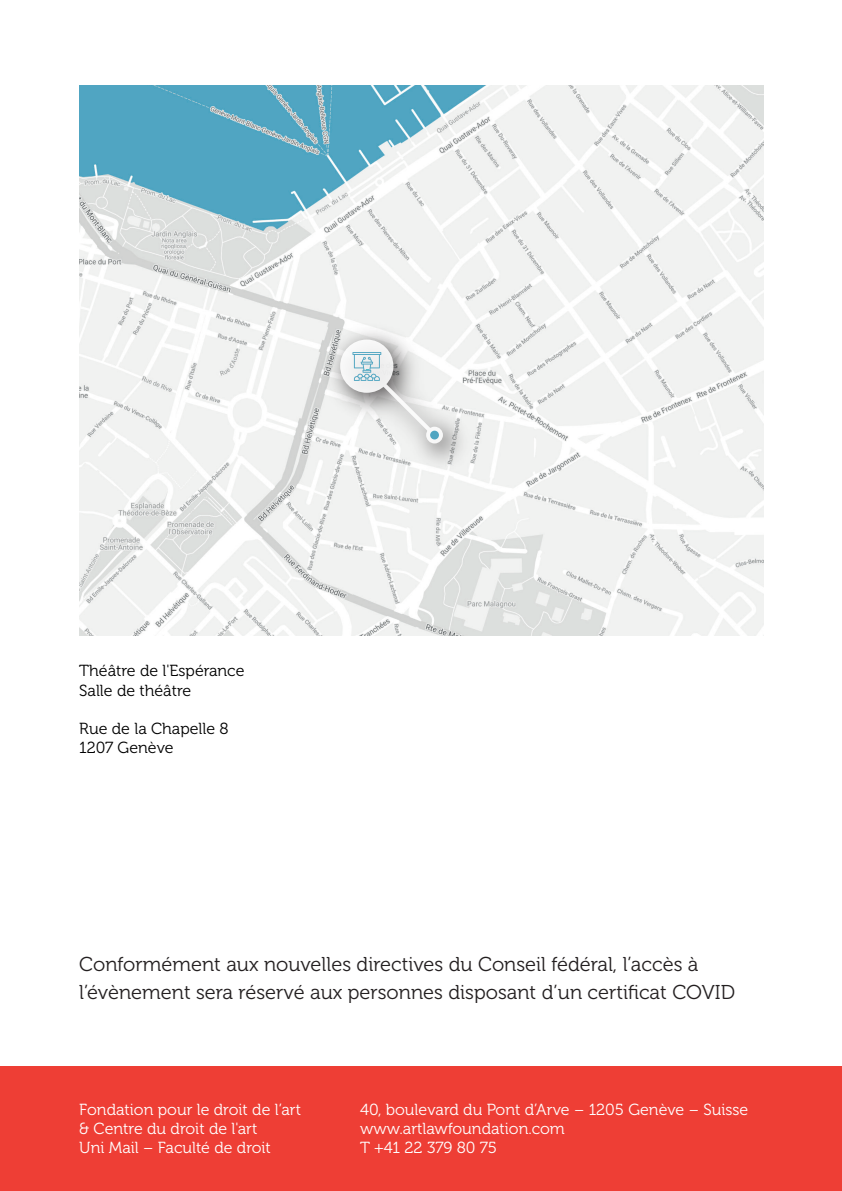
<style>
.page{position:relative;width:842px;height:1191px;background:#fff}
.page>*{position:absolute;margin:0;border:0;box-sizing:border-box;transform-origin:0 0}
.t1{font:20px/28px "Museo 300";color:#231f20}
.t2{font:16px/19.2px "Museo 300";color:#fff}
.t3{font:16px/19.2px "Museo 300";color:#000001}
.t4{font:12px/16px "Museo 300";color:#fff}
</style>
<div class="page">
<div style="left:0;top:1066px;width:841px;height:125px;background:#ee3e35"></div>
<img style="left:79px;top:85px;width:684px;height:550px">
<img style="left:314px;top:315px;width:166px;height:166px">
<svg style="left:340px;top:339px;width:103px;height:104px"></svg>
<div style="left:430px;top:431px;width:9px;height:8px;background:#50a5c1;border-radius:50%"></div>
<h2 class="t3" style="left:79px;top:661px;width:167px">Théâtre de l'Espérance<br>Salle de théâtre</h2>
<h2 class="t3" style="left:79px;top:719px;width:151px">Rue de la Chapelle 8<br>1207 Genève</h2>
<h1 class="t1" style="left:79px;top:950px;width:657px">Conformément aux nouvelles directives du Conseil fédéral, l’accès à l’évènement sera réservé aux personnes disposant d’un certificat COVID</h1>
<h2 class="t2" style="left:79px;top:1100px;width:223px">Fondation pour le droit de l’art &amp; Centre du droit de l'art<br>Uni Mail – Faculté de droit</h2>
<h2 class="t2" style="left:360px;top:1100px;width:389px">40, boulevard du Pont d’Arve – 1205 Genève – Suisse www.artlawfoundation.com<br>T +41 22 379 80 75</h2>
<p class="t4" style="left:79px;top:1103px;width:168px">Fondation pour le droit de l’art &amp; Centre du droit de l'art<br>Uni Mail – Faculté de droit</p>
<p class="t4" style="left:361px;top:1103px;width:292px">40, boulevard du Pont d’Arve – 1205 Genève – Suisse www.artlawfoundation.com<br>T +41 22 379 80 75</p>
</div>
